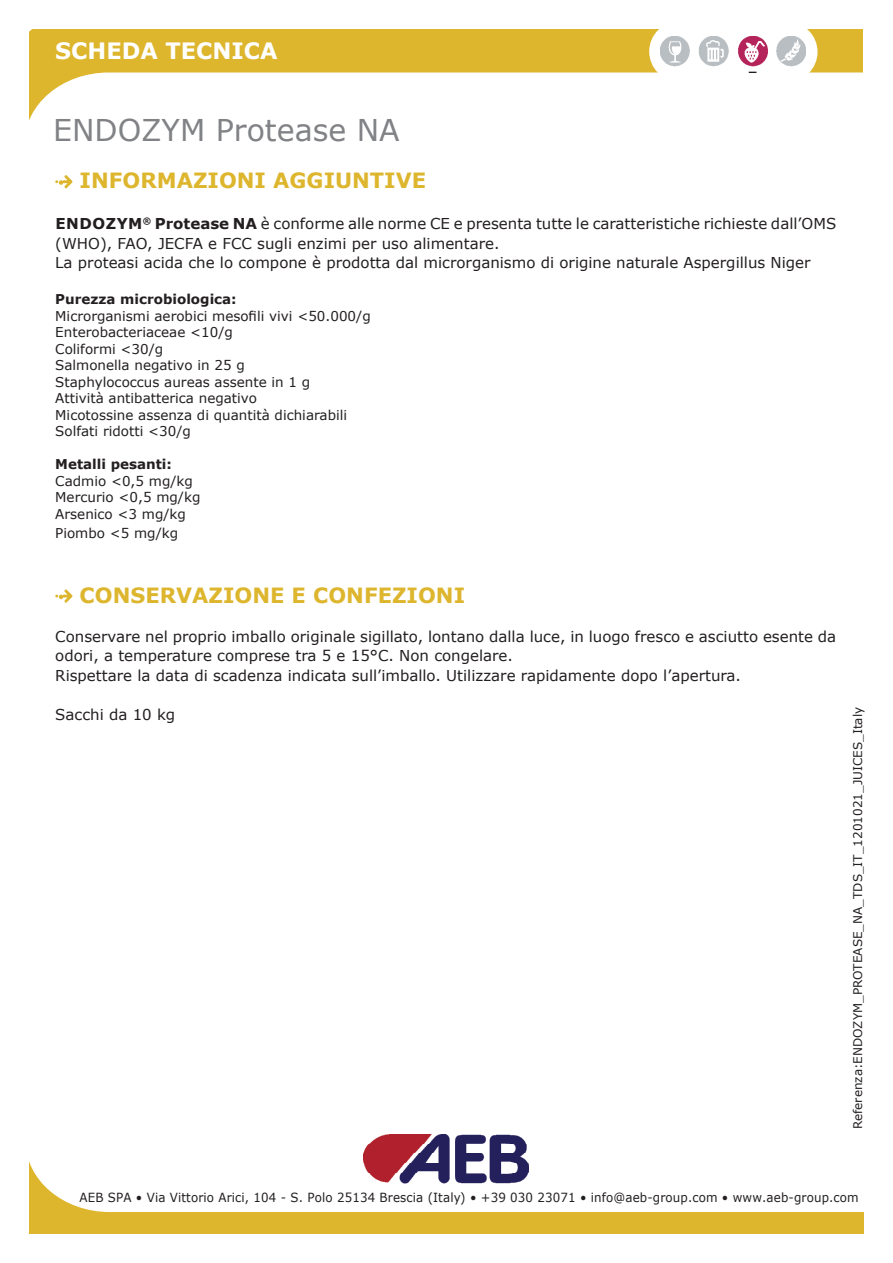
<style>
.page{position:relative;width:893px;height:1263px;background:#fff}
.page>*{position:absolute;margin:0;border:0;box-sizing:border-box;transform-origin:0 0}
.t1{font:30px "Verdana";color:#808285}
.t2{font:700 22.5px "Verdana";color:#fff}
.t3{font:700 21px "Verdana";color:#ddb62e}
.t4{font:15px/19.5px "Verdana";color:#231f20}
.t5{font:13.5px/16.5px "Verdana";color:#231f20}
.t6{font:700 13.5px "Verdana";color:#231f20}
.t7{font:12.6px "Verdana";letter-spacing:.01em;color:#231f20;scale:.94 1}
.t8{font:12px "Verdana";color:#231f20}
.s1{font-weight:700}
</style>
<div class="page">
<svg style="left:30px;top:1161px;width:834px;height:72px"></svg>
<svg style="left:29px;top:30px;width:834px;height:91px"></svg>
<svg style="left:649px;top:21px;width:167px;height:61px"></svg>
<div style="left:650px;top:22px;width:167px;height:60px;background:#fff;border-radius:30px"></div>
<img style="left:364px;top:1134px;width:164px;height:49px">
<img style="left:661px;top:36px;width:144px;height:36px">
<svg style="left:55px;top:175px;width:17px;height:13px"></svg>
<svg style="left:55px;top:589px;width:17px;height:14px"></svg>
<h2 class="t2" style="left:55px;top:35px;width:224px">SCHEDA TECNICA</h2>
<h1 class="t1" style="left:53px;top:110px;width:348px">ENDOZYM Protease NA</h1>
<h3 class="t3" style="left:80px;top:166px;width:348px">INFORMAZIONI AGGIUNTIVE</h3>
<p class="t4" style="left:55px;top:214px;width:782px"><span class="s1">ENDOZYM</span><sup>®</sup> <span class="s1">Protease NA</span> è conforme alle norme CE e presenta tutte le caratteristiche richieste dall’OMS (WHO), FAO, JECFA e FCC sugli enzimi per uso alimentare.<br>La proteasi acida che lo compone è prodotta dal microrganismo di origine naturale Aspergillus Niger</p>
<p class="t6" style="left:55px;top:290px;width:183px">Purezza microbiologica:</p>
<p class="t5" style="left:55px;top:308px;width:317px">Microrganismi aerobici mesofili vivi &lt;50.000/g<br>Enterobacteriaceae &lt;10/g<br>Coliformi &lt;30/g<br>Salmonella negativo in 25 g<br>Staphylococcus aureas assente in 1 g<br>Attività antibatterica negativo<br>Micotossine assenza di quantità dichiarabili<br>Solfati ridotti &lt;30/g</p>
<p class="t6" style="left:55px;top:455px;width:118px">Metalli pesanti:</p>
<p class="t5" style="left:55px;top:473px;width:147px">Cadmio &lt;0,5 mg/kg<br>Mercurio &lt;0,5 mg/kg<br>Arsenico &lt;3 mg/kg</p>
<p class="t5" style="left:55px;top:525px;width:124px">Piombo &lt;5 mg/kg</p>
<h3 class="t3" style="left:80px;top:580px;width:387px">CONSERVAZIONE E CONFEZIONI</h3>
<p class="t4" style="left:55px;top:626px;width:782px">Conservare nel proprio imballo originale sigillato, lontano dalla luce, in luogo fresco e asciutto esente da odori, a temperature comprese tra 5 e 15°C. Non congelare.<br>Rispettare la data di scadenza indicata sull’imballo. Utilizzare rapidamente dopo l’apertura.</p>
<p class="t4" style="left:55px;top:704px;width:122px">Sacchi da 10 kg</p>
<p class="t8" style="left:850px;top:1129px;width:424px;rotate:-90deg">Referenza:ENDOZYM_PROTEASE_NA_TDS_IT_1201021_JUICES_Italy</p>
<p class="t7" style="left:80px;top:1189px;width:830px">AEB SPA • Via Vittorio Arici, 104 - S. Polo 25134 Brescia (Italy) • +39 030 23071 • info@aeb-group.com • www.aeb-group.com</p>
</div>
